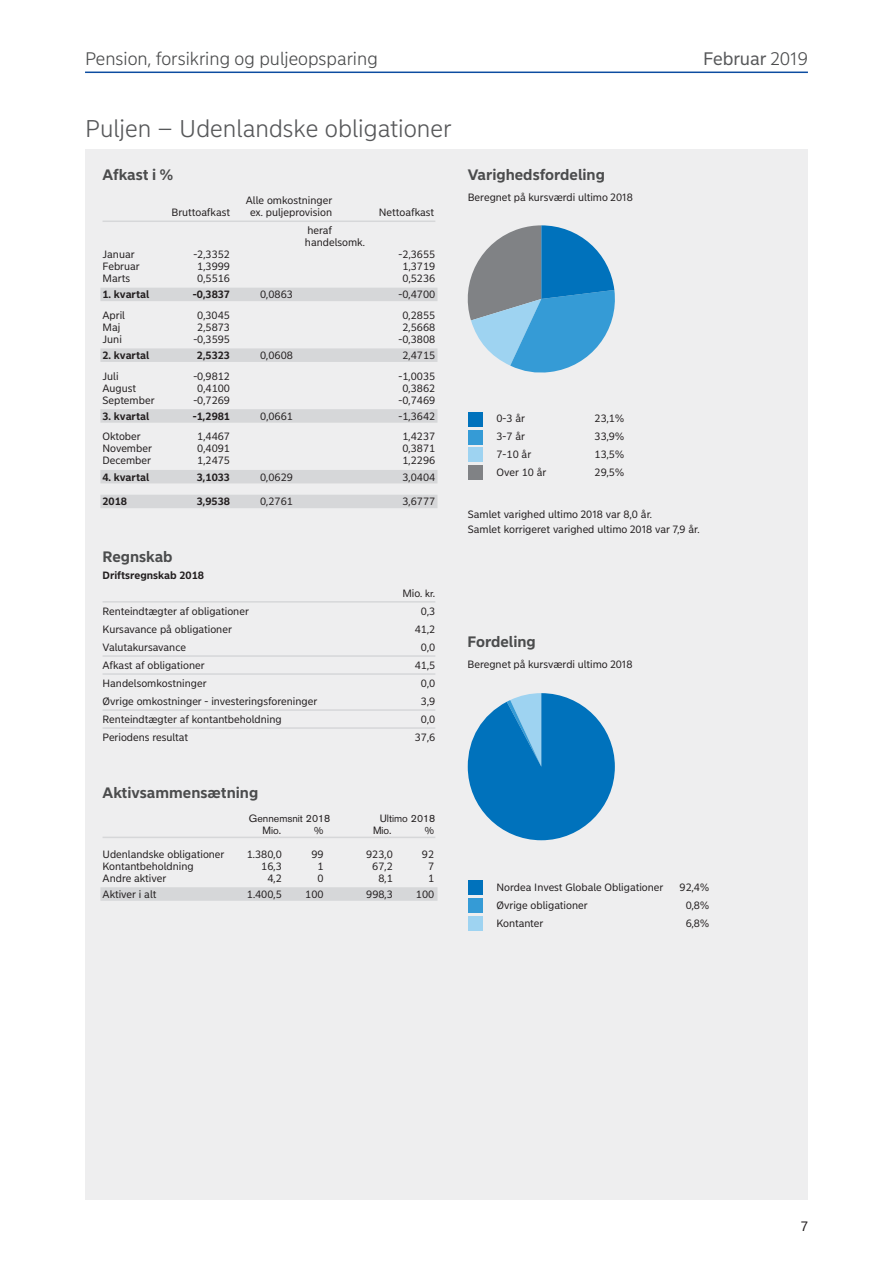
<style>
.page{position:relative;width:893px;height:1263px;background:#fff}
.page>*{position:absolute;margin:0;border:0;box-sizing:border-box;transform-origin:0 0}
.t1{font:300 24px "Nordea Sans Small";color:#57585a}
.t2{font:300 18px "Nordea Sans Small";color:#4b4c4d}
.t3{font:18px "Nordea Sans Small";letter-spacing:-.005em;color:#57585a}
.t4{font:700 15px "Nordea Sans Small";color:#4b4c4d}
.t5{font:13.5px "Nordea Sans Small";color:#231f20}
.t6{font:10.5px/12px "Nordea Sans Small";color:#231f20}
.t7{font:700 10.5px "Nordea Sans Small";color:#231f20}
.t8{font:10.5px "Akzidenz Grotesk Nordea";color:#231f20}
.s1{font-weight:300;color:#4b4c4d}
.s2{font-family:"Akzidenz Grotesk Nordea"}
</style>
<div class="page">
<div style="left:85px;top:149px;width:723px;height:1050px;background:#eeeeef"></div>
<hr style="left:85px;top:72px;width:723px;height:1px;background:#0d4da1">
<hr style="left:103px;top:221px;width:332px;height:1px;background:#d6d7d9">
<div style="left:100px;top:288px;width:337px;height:13px;background:#d6d7d9"></div>
<div style="left:100px;top:348px;width:337px;height:14px;background:#d6d7d9"></div>
<div style="left:100px;top:409px;width:337px;height:14px;background:#d6d7d9"></div>
<div style="left:100px;top:470px;width:337px;height:13px;background:#d6d7d9"></div>
<div style="left:100px;top:495px;width:337px;height:13px;background:#d6d7d9"></div>
<hr style="left:103px;top:601px;width:332px;height:2px;background:#d6d7d9">
<hr style="left:103px;top:655px;width:332px;height:2px;background:#d6d7d9">
<hr style="left:103px;top:673px;width:332px;height:2px;background:#d6d7d9">
<hr style="left:103px;top:709px;width:332px;height:2px;background:#d6d7d9">
<hr style="left:103px;top:727px;width:332px;height:2px;background:#d6d7d9">
<hr style="left:103px;top:837px;width:332px;height:1px;background:#d6d7d9">
<div style="left:100px;top:887px;width:337px;height:14px;background:#d6d7d9"></div>
<div style="left:468px;top:412px;width:15px;height:15px;background:#0072bc"></div>
<div style="left:468px;top:430px;width:15px;height:15px;background:#359bd6"></div>
<div style="left:468px;top:447px;width:15px;height:15px;background:#9ed3f1"></div>
<div style="left:468px;top:465px;width:15px;height:15px;background:#808285"></div>
<svg style="left:468px;top:693px;width:147px;height:147px"></svg>
<svg style="left:468px;top:225px;width:147px;height:147px"></svg>
<div style="left:468px;top:880px;width:15px;height:15px;background:#0072bc"></div>
<div style="left:468px;top:898px;width:15px;height:15px;background:#359bd6"></div>
<div style="left:468px;top:916px;width:15px;height:15px;background:#9ed3f1"></div>
<h2 class="t2" style="left:85px;top:47px;width:294px">Pension, forsikring og puljeopsparing</h2>
<h2 class="t3" style="left:703px;top:47px;width:106px">Februar <span class="s1">2019</span></h2>
<h1 class="t1" style="left:85px;top:114px;width:368px">Puljen – Udenlandske obligationer</h1>
<h3 class="t4" style="left:103px;top:165px;width:72px">Afkast i %</h3>
<p class="t6" style="left:246px;top:194px;width:88px">Alle omkostninger</p>
<p class="t6" style="left:171px;top:206px;width:60px">Bruttoafkast</p>
<p class="t6" style="left:250px;top:206px;width:84px">ex. puljeprovision</p>
<p class="t6" style="left:379px;top:206px;width:57px">Nettoafkast</p>
<p class="t6" style="left:305px;top:224px;width:62px">heraf handelsomk.</p>
<p class="t6" style="left:103px;top:248px;width:34px">Januar</p>
<p class="t6" style="left:193px;top:248px;width:38px">-2,3352</p>
<p class="t6" style="left:399px;top:248px;width:38px">-2,3655</p>
<p class="t6" style="left:103px;top:260px;width:39px">Februar</p>
<p class="t6" style="left:197px;top:260px;width:34px">1,3999</p>
<p class="t6" style="left:402px;top:260px;width:34px">1,3719</p>
<p class="t6" style="left:103px;top:272px;width:29px">Marts</p>
<p class="t6" style="left:197px;top:272px;width:34px">0,5516</p>
<p class="t6" style="left:402px;top:272px;width:34px">0,5236</p>
<p class="t7" style="left:103px;top:288px;width:48px">1. kvartal</p>
<p class="t7" style="left:193px;top:288px;width:39px">-0,3837</p>
<p class="t6" style="left:260px;top:289px;width:34px">0,0863</p>
<p class="t6" style="left:399px;top:289px;width:38px">-0,4700</p>
<p class="t6" style="left:103px;top:309px;width:24px">April</p>
<p class="t6" style="left:197px;top:309px;width:34px">0,3045</p>
<p class="t6" style="left:402px;top:309px;width:34px">0,2855</p>
<p class="t6" style="left:103px;top:321px;width:19px">Maj</p>
<p class="t6" style="left:197px;top:321px;width:34px">2,5873</p>
<p class="t6" style="left:402px;top:321px;width:34px">2,5668</p>
<p class="t6" style="left:103px;top:333px;width:21px">Juni</p>
<p class="t6" style="left:193px;top:333px;width:38px">-0,3595</p>
<p class="t6" style="left:399px;top:333px;width:38px">-0,3808</p>
<p class="t7" style="left:103px;top:349px;width:48px">2. kvartal</p>
<p class="t7" style="left:197px;top:349px;width:35px">2,5323</p>
<p class="t6" style="left:260px;top:349px;width:34px">0,0608</p>
<p class="t6" style="left:402px;top:349px;width:34px">2,4715</p>
<p class="t6" style="left:103px;top:370px;width:18px">Juli</p>
<p class="t6" style="left:193px;top:370px;width:38px">-0,9812</p>
<p class="t6" style="left:399px;top:370px;width:38px">-1,0035</p>
<p class="t6" style="left:103px;top:382px;width:35px">August</p>
<p class="t6" style="left:197px;top:382px;width:34px">0,4100</p>
<p class="t6" style="left:402px;top:382px;width:34px">0,3862</p>
<p class="t6" style="left:103px;top:394px;width:54px">September</p>
<p class="t6" style="left:193px;top:394px;width:38px">-0,7269</p>
<p class="t6" style="left:399px;top:394px;width:38px">-0,7469</p>
<p class="t7" style="left:103px;top:410px;width:48px">3. kvartal</p>
<p class="t7" style="left:193px;top:410px;width:39px">-1,2981</p>
<p class="t6" style="left:260px;top:410px;width:34px">0,0661</p>
<p class="t6" style="left:399px;top:410px;width:38px">-1,3642</p>
<p class="t6" style="left:102px;top:431px;width:40px">Oktober</p>
<p class="t6" style="left:197px;top:431px;width:34px">1,4467</p>
<p class="t6" style="left:402px;top:431px;width:34px">1,4237</p>
<p class="t6" style="left:102px;top:443px;width:51px">November</p>
<p class="t6" style="left:197px;top:443px;width:34px">0,4091</p>
<p class="t6" style="left:402px;top:443px;width:34px">0,3871</p>
<p class="t6" style="left:102px;top:455px;width:50px">December</p>
<p class="t6" style="left:197px;top:455px;width:34px">1,2475</p>
<p class="t6" style="left:402px;top:455px;width:34px">1,2296</p>
<p class="t7" style="left:102px;top:470px;width:48px">4. kvartal</p>
<p class="t7" style="left:197px;top:470px;width:35px">3,1033</p>
<p class="t6" style="left:260px;top:471px;width:34px">0,0629</p>
<p class="t6" style="left:402px;top:471px;width:34px">3,0404</p>
<p class="t7" style="left:102px;top:495px;width:26px">2018</p>
<p class="t7" style="left:197px;top:495px;width:35px">3,9538</p>
<p class="t6" style="left:260px;top:496px;width:34px">0,2761</p>
<p class="t6" style="left:402px;top:496px;width:34px">3,6777</p>
<h3 class="t4" style="left:103px;top:548px;width:72px">Regnskab</h3>
<p class="t7" style="left:103px;top:568px;width:103px">Driftsregnskab 2018</p>
<p class="t6" style="left:402px;top:587px;width:34px">Mio. <span class="s2">kr.</span></p>
<p class="t6" style="left:103px;top:605px;width:148px">Renteindtægter af obligationer</p>
<p class="t6" style="left:421px;top:605px;width:16px">0,3</p>
<p class="t6" style="left:103px;top:623px;width:131px">Kursavance på obligationer</p>
<p class="t6" style="left:415px;top:623px;width:22px">41,2</p>
<p class="t6" style="left:103px;top:641px;width:85px">Valutakursavance</p>
<p class="t6" style="left:421px;top:641px;width:16px">0,0</p>
<p class="t6" style="left:103px;top:659px;width:104px">Afkast af obligationer</p>
<p class="t6" style="left:415px;top:659px;width:22px">41,5</p>
<p class="t6" style="left:103px;top:677px;width:105px">Handelsomkostninger</p>
<p class="t6" style="left:421px;top:677px;width:16px">0,0</p>
<p class="t6" style="left:103px;top:695px;width:216px">Øvrige omkostninger - investeringsforeninger</p>
<p class="t6" style="left:421px;top:695px;width:16px">3,9</p>
<p class="t6" style="left:103px;top:713px;width:181px">Renteindtægter af kontantbeholdning</p>
<p class="t6" style="left:421px;top:713px;width:16px">0,0</p>
<p class="t6" style="left:103px;top:731px;width:87px">Periodens resultat</p>
<p class="t6" style="left:415px;top:731px;width:22px">37,6</p>
<h3 class="t4" style="left:468px;top:165px;width:139px">Varighedsfordeling</h3>
<p class="t6" style="left:468px;top:191px;width:167px">Beregnet på kursværdi ultimo 2018</p>
<p class="t6" style="left:496px;top:412px;width:30px">0-3 år</p>
<p class="t6" style="left:594px;top:412px;width:31px">23,1%</p>
<p class="t6" style="left:496px;top:430px;width:30px">3-7 år</p>
<p class="t6" style="left:594px;top:430px;width:31px">33,9%</p>
<p class="t6" style="left:496px;top:448px;width:36px">7-10 år</p>
<p class="t6" style="left:594px;top:448px;width:31px">13,5%</p>
<p class="t6" style="left:496px;top:466px;width:51px">Over 10 år</p>
<p class="t6" style="left:594px;top:466px;width:31px">29,5%</p>
<p class="t6" style="left:468px;top:507px;width:233px;line-height:15px">Samlet varighed ultimo 2018 var 8,0 år.<br>Samlet korrigeret varighed ultimo 2018 var 7,9 år.</p>
<h3 class="t4" style="left:467px;top:632px;width:70px">Fordeling</h3>
<p class="t6" style="left:467px;top:658px;width:167px">Beregnet på kursværdi ultimo 2018</p>
<h3 class="t4" style="left:103px;top:783px;width:157px">Aktivsammensætning</h3>
<p class="t8" style="left:249px;top:812px;width:83px">Gennemsnit 2018</p>
<p class="t8" style="left:380px;top:812px;width:57px">Ultimo 2018</p>
<p class="t8" style="left:263px;top:824px;width:20px">Mio.</p>
<p class="t8" style="left:314px;top:824px;width:11px">%</p>
<p class="t8" style="left:373px;top:824px;width:20px">Mio.</p>
<p class="t8" style="left:425px;top:824px;width:11px">%</p>
<p class="t6" style="left:103px;top:848px;width:123px">Udenlandske obligationer</p>
<p class="t6" style="left:247px;top:848px;width:36px">1.380,0</p>
<p class="t6" style="left:311px;top:848px;width:14px">99</p>
<p class="t6" style="left:366px;top:848px;width:28px">923,0</p>
<p class="t6" style="left:422px;top:848px;width:14px">92</p>
<p class="t6" style="left:103px;top:860px;width:93px">Kontantbeholdning</p>
<p class="t6" style="left:261px;top:860px;width:22px">16,3</p>
<p class="t6" style="left:318px;top:860px;width:8px">1</p>
<p class="t6" style="left:372px;top:860px;width:22px">67,2</p>
<p class="t6" style="left:428px;top:860px;width:8px">7</p>
<p class="t6" style="left:103px;top:872px;width:65px">Andre aktiver</p>
<p class="t6" style="left:267px;top:872px;width:16px">4,2</p>
<p class="t6" style="left:318px;top:872px;width:8px">0</p>
<p class="t6" style="left:378px;top:872px;width:16px">8,1</p>
<p class="t6" style="left:428px;top:872px;width:8px">1</p>
<p class="t6" style="left:103px;top:888px;width:55px">Aktiver i alt</p>
<p class="t6" style="left:247px;top:888px;width:36px">1.400,5</p>
<p class="t6" style="left:305px;top:888px;width:20px">100</p>
<p class="t6" style="left:366px;top:888px;width:28px">998,3</p>
<p class="t6" style="left:416px;top:888px;width:20px">100</p>
<p class="t6" style="left:496px;top:882px;width:168px">Nordea Invest Globale Obligationer</p>
<p class="t6" style="left:680px;top:882px;width:31px">92,4%</p>
<p class="t6" style="left:496px;top:900px;width:93px">Øvrige obligationer</p>
<p class="t6" style="left:686px;top:900px;width:25px">0,8%</p>
<p class="t6" style="left:496px;top:918px;width:48px">Kontanter</p>
<p class="t6" style="left:686px;top:918px;width:25px">6,8%</p>
<p class="t5" style="left:801px;top:1218px;width:8px">7</p>
</div>
